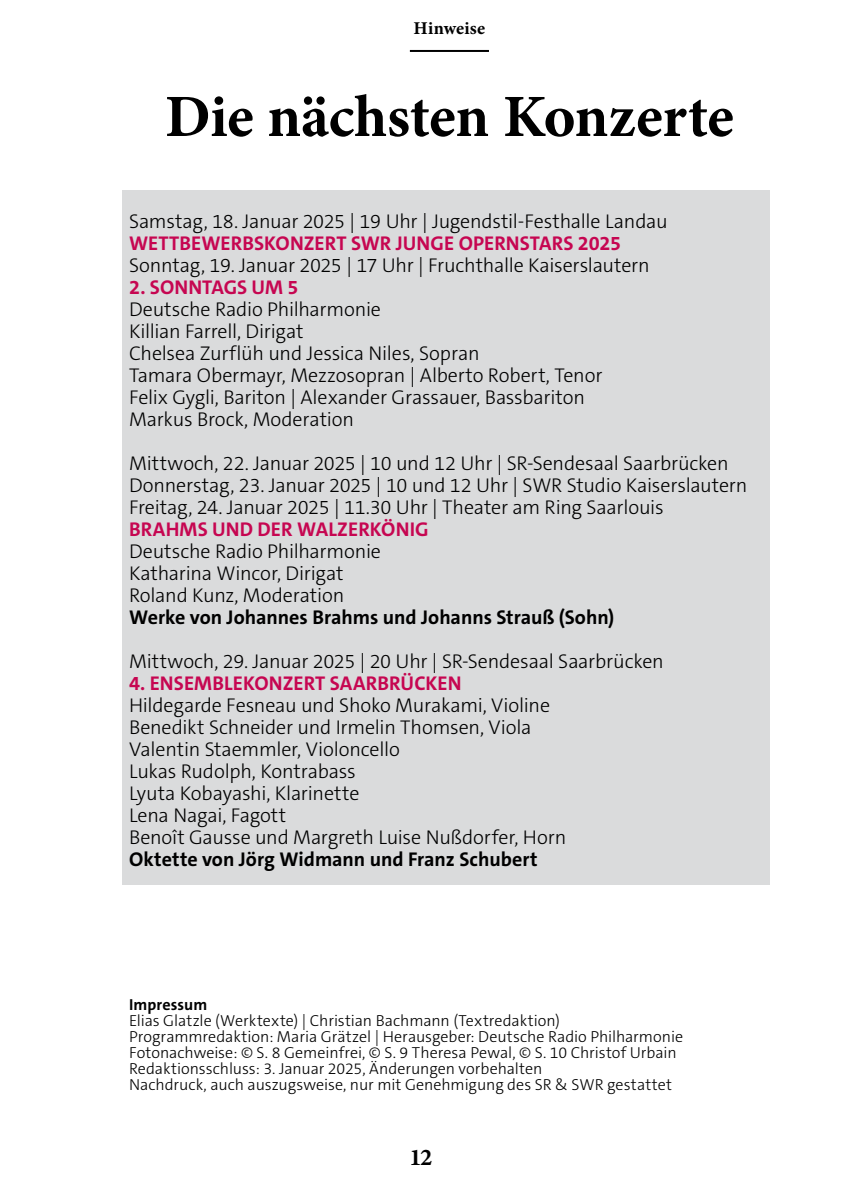
<style>
.page{position:relative;width:843px;height:1195px;background:#fff}
.page>*{position:absolute;margin:0;border:0;box-sizing:border-box;transform-origin:0 0}
.t1{font:60px "Minion Variable Concept";letter-spacing:-.01em;color:#000}
.t2{font:24px "Minion Variable Concept";color:#000}
.t3{font:300 20px "The Sans C5";letter-spacing:-.01em;color:#000}
.t4{font:700 20px "The Sans C5";letter-spacing:.005em;color:#c60651}
.t5{font:700 20px "The Sans C5";color:#000}
.t6{font:18px "Minion Variable Concept";letter-spacing:.01em;color:#000}
.t7{font:300 16px "The Sans C5";color:#000}
.t8{font:700 16px "The Sans C5";letter-spacing:.005em;color:#000}
</style>
<div class="page">
<div style="left:122px;top:191px;width:648px;height:693px;background:#dadbdc"></div>
<hr style="left:410px;top:50px;width:79px;height:2px;background:#000">
<p class="t6" style="left:413px;top:16px;width:73px">Hinweise</p>
<p class="t1" style="left:165px;top:75px;width:571px">Die nächsten Konzerte</p>
<p class="t3" style="left:129px;top:208px;width:540px">Samstag, 18. Januar 2025 | 19 Uhr | Jugendstil-Festhalle Landau</p>
<p class="t4" style="left:129px;top:230px;width:494px">WETTBEWERBSKONZERT SWR JUNGE OPERNSTARS 2025</p>
<p class="t3" style="left:129px;top:252px;width:522px">Sonntag, 19. Januar 2025 | 17 Uhr | Fruchthalle Kaiserslautern</p>
<p class="t4" style="left:129px;top:274px;width:171px">2. SONNTAGS UM 5</p>
<p class="t3" style="left:129px;top:296px;width:253px">Deutsche Radio Philharmonie</p>
<p class="t3" style="left:129px;top:318px;width:176px">Killian Farrell, Dirigat</p>
<p class="t3" style="left:129px;top:340px;width:352px">Chelsea Zurflüh und Jessica Niles, Sopran</p>
<p class="t3" style="left:129px;top:362px;width:475px">Tamara Obermayr, Mezzosopran | Alberto Robert, Tenor</p>
<p class="t3" style="left:129px;top:384px;width:457px">Felix Gygli, Bariton | Alexander Grassauer, Bassbariton</p>
<p class="t3" style="left:129px;top:406px;width:227px">Markus Brock, Moderation</p>
<p class="t3" style="left:129px;top:450px;width:601px">Mittwoch, 22. Januar 2025 | 10 und 12 Uhr | SR-Sendesaal Saarbrücken</p>
<p class="t3" style="left:129px;top:472px;width:620px">Donnerstag, 23. Januar 2025 | 10 und 12 Uhr | SWR Studio Kaiserslautern</p>
<p class="t3" style="left:129px;top:494px;width:536px">Freitag, 24. Januar 2025 | 11.30 Uhr | Theater am Ring Saarlouis</p>
<p class="t4" style="left:129px;top:516px;width:301px">BRAHMS UND DER WALZERKÖNIG</p>
<p class="t3" style="left:129px;top:538px;width:253px">Deutsche Radio Philharmonie</p>
<p class="t3" style="left:129px;top:560px;width:216px">Katharina Wincor, Dirigat</p>
<p class="t3" style="left:129px;top:582px;width:217px">Roland Kunz, Moderation</p>
<p class="t5" style="left:129px;top:604px;width:487px">Werke von Johannes Brahms und Johanns Strauß (Sohn)</p>
<p class="t3" style="left:129px;top:648px;width:536px">Mittwoch, 29. Januar 2025 | 20 Uhr | SR-Sendesaal Saarbrücken</p>
<p class="t4" style="left:129px;top:670px;width:334px">4. ENSEMBLEKONZERT SAARBRÜCKEN</p>
<p class="t3" style="left:129px;top:692px;width:422px">Hildegarde Fesneau und Shoko Murakami, Violine</p>
<p class="t3" style="left:129px;top:714px;width:404px">Benedikt Schneider und Irmelin Thomsen, Viola</p>
<p class="t3" style="left:129px;top:736px;width:272px">Valentin Staemmler, Violoncello</p>
<p class="t3" style="left:129px;top:758px;width:228px">Lukas Rudolph, Kontrabass</p>
<p class="t3" style="left:129px;top:780px;width:232px">Lyuta Kobayashi, Klarinette</p>
<p class="t3" style="left:129px;top:802px;width:159px">Lena Nagai, Fagott</p>
<p class="t3" style="left:129px;top:824px;width:439px">Benoît Gausse und Margreth Luise Nußdorfer, Horn</p>
<p class="t5" style="left:129px;top:846px;width:410px">Oktette von Jörg Widmann und Franz Schubert</p>
<p class="t8" style="left:129px;top:994px;width:80px">Impressum</p>
<p class="t7" style="left:129px;top:1010px;width:432px">Elias Glatzle (Werktexte) | Christian Bachmann (Textredaktion)</p>
<p class="t7" style="left:129px;top:1026px;width:555px">Programmredaktion: Maria Grätzel | Herausgeber: Deutsche Radio Philharmonie</p>
<p class="t7" style="left:129px;top:1042px;width:549px">Fotonachweise: © S. 8 Gemeinfrei, © S. 9 Theresa Pewal, © S. 10 Christof Urbain</p>
<p class="t7" style="left:129px;top:1058px;width:415px">Redaktionsschluss: 3. Januar 2025, Änderungen vorbehalten</p>
<p class="t7" style="left:129px;top:1074px;width:544px">Nachdruck, auch auszugsweise, nur mit Genehmigung des SR &amp; SWR gestattet</p>
<p class="t2" style="left:409px;top:1140px;width:24px">12</p>
</div>
